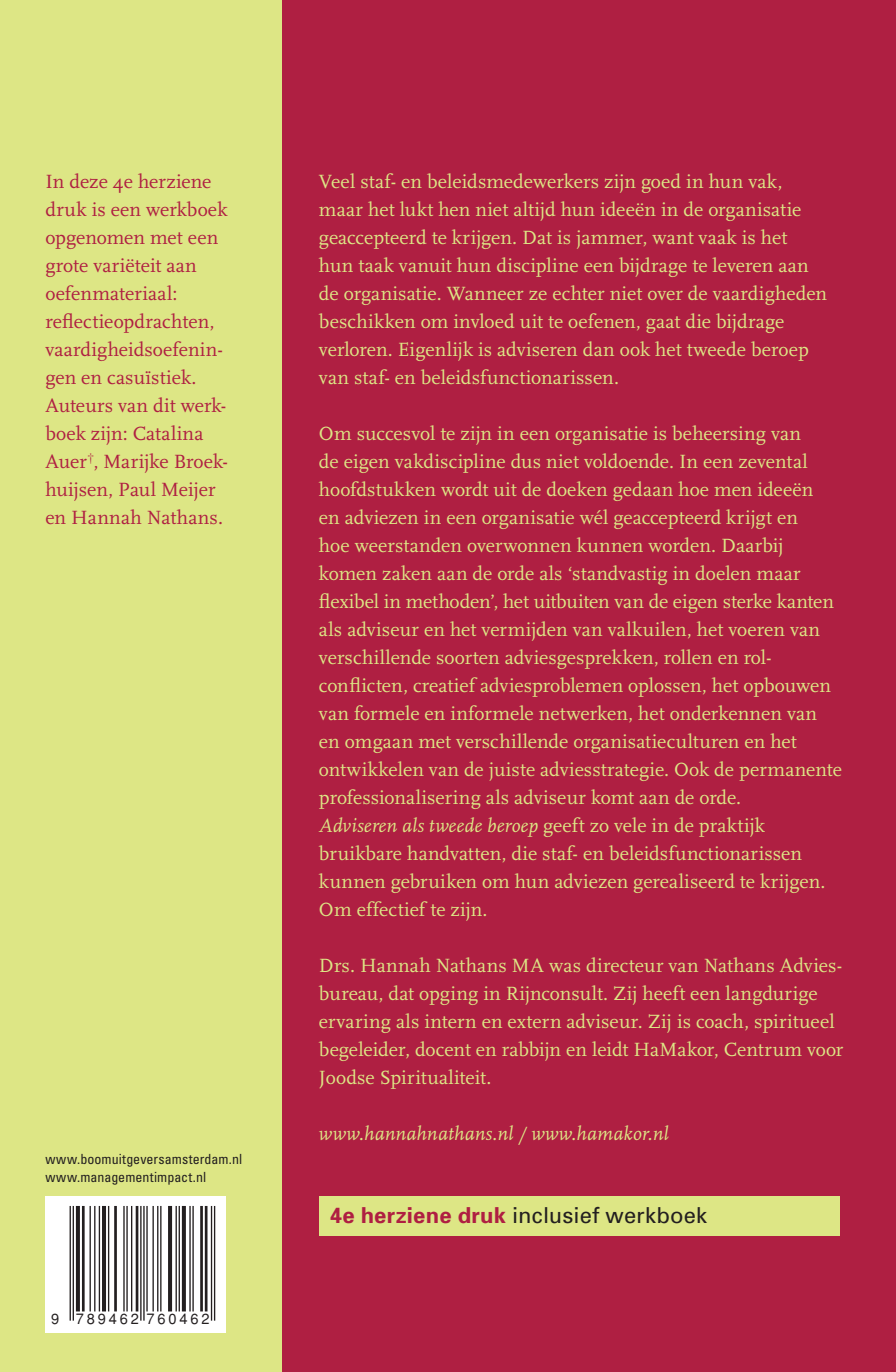
<style>
.page{position:relative;width:896px;height:1372px;background:#dde685}
.page>*{position:absolute;margin:0;border:0;box-sizing:border-box;transform-origin:0 0}
.t1{font:22px "Univers";letter-spacing:.01em;color:#231f20}
.t2{font:20px/28px "Scala";letter-spacing:.005em;color:#dde685}
.t3{font:20px/28px "Scala";letter-spacing:.005em;color:#af1f42}
.t4{font:italic 20px "Scala";letter-spacing:.01em;color:#dde685}
.t5{font:14.6px "Helvetica";letter-spacing:.195em;color:#231f20}
.t6{font:condensed 14px/18px "Univers";letter-spacing:.005em;color:#231f20}
.s1{font-style:italic}
.s2{font-weight:700;color:#af1f42}
</style>
<div class="page">
<div style="left:282px;top:0;width:614px;height:1372px;background:#af1f42"></div>
<div style="left:45px;top:1196px;width:181px;height:136px;background:#fff"></div>
<svg style="left:69px;top:1206px;width:147px;height:115px"></svg>
<hr style="left:73px;top:1206px;width:1px;height:115px;background:#231f20">
<hr style="left:70px;top:1206px;width:1px;height:115px;background:#231f20">
<svg style="left:76px;top:1206px;width:4px;height:105px"></svg>
<hr style="left:82px;top:1206px;width:3px;height:105px;background:#231f20">
<hr style="left:99px;top:1206px;width:1px;height:105px;background:#231f20">
<hr style="left:94px;top:1206px;width:1px;height:105px;background:#231f20">
<hr style="left:90px;top:1206px;width:1px;height:105px;background:#231f20">
<hr style="left:102px;top:1206px;width:4px;height:105px;background:#231f20">
<hr style="left:108px;top:1206px;width:1px;height:105px;background:#231f20">
<hr style="left:114px;top:1206px;width:3px;height:105px;background:#231f20">
<hr style="left:131px;top:1206px;width:1px;height:105px;background:#231f20">
<hr style="left:126px;top:1206px;width:2px;height:105px;background:#231f20">
<hr style="left:123px;top:1206px;width:2px;height:105px;background:#231f20">
<hr style="left:136px;top:1206px;width:2px;height:105px;background:#231f20">
<hr style="left:160px;top:1206px;width:1px;height:105px;background:#231f20">
<hr style="left:157px;top:1206px;width:1px;height:105px;background:#231f20">
<hr style="left:152px;top:1206px;width:2px;height:105px;background:#231f20">
<hr style="left:146px;top:1206px;width:2px;height:105px;background:#231f20">
<hr style="left:143px;top:1206px;width:2px;height:115px;background:#231f20">
<hr style="left:140px;top:1206px;width:2px;height:115px;background:#231f20">
<hr style="left:168px;top:1206px;width:4px;height:105px;background:#231f20">
<hr style="left:179px;top:1206px;width:1px;height:105px;background:#231f20">
<hr style="left:175px;top:1206px;width:2px;height:105px;background:#231f20">
<svg style="left:182px;top:1206px;width:4px;height:105px"></svg>
<hr style="left:192px;top:1206px;width:2px;height:105px;background:#231f20">
<hr style="left:189px;top:1206px;width:2px;height:105px;background:#231f20">
<hr style="left:205px;top:1206px;width:2px;height:105px;background:#231f20">
<hr style="left:200px;top:1206px;width:3px;height:105px;background:#231f20">
<hr style="left:214px;top:1206px;width:1px;height:115px;background:#231f20">
<hr style="left:211px;top:1206px;width:1px;height:115px;background:#231f20">
<div style="left:319px;top:1196px;width:520px;height:40px;background:#dde685"></div>
<p class="t3" style="left:45px;top:168px;width:184px">In deze 4e herziene druk is een werkboek opgenomen met een grote variëteit aan oefenmateriaal: reflectieopdrachten, vaardigheidsoefenin&shy;gen en casuïstiek.<br>Auteurs van dit werk&shy;boek zijn: Catalina<br>Auer<sup>†</sup>, Marijke Broek&shy;huijsen, Paul Meijer en Hannah Nathans.</p>
<p class="t6" style="left:45px;top:1150px;width:198px">www.boomuitgeversamsterdam.nl www.managementimpact.nl</p>
<p class="t5" style="left:51px;top:1310px;width:160px">9 789462 760462</p>
<p class="t2" style="left:319px;top:168px;width:510px">Veel staf- en beleidsmedewerkers zijn goed in hun vak, maar het lukt hen niet altijd hun ideeën in de organisatie geaccepteerd te krijgen. Dat is jammer, want vaak is het<br>hun taak vanuit hun discipline een bijdrage te leveren aan de organisatie. Wanneer ze echter niet over de vaardigheden beschikken om invloed uit te oefenen, gaat die bijdrage verloren. Eigenlijk is adviseren dan ook het tweede beroep van staf- en beleidsfunctionarissen.</p>
<p class="t2" style="left:319px;top:420px;width:525px">Om succesvol te zijn in een organisatie is beheersing van<br>de eigen vakdiscipline dus niet voldoende. In een zevental hoofdstukken wordt uit de doeken gedaan hoe men ideeën<br>en adviezen in een organisatie wél geaccepteerd krijgt en<br>hoe weerstanden overwonnen kunnen worden. Daarbij komen zaken aan de orde als ‘standvastig in doelen maar flexibel in methoden’, het uitbuiten van de eigen sterke kanten als adviseur en het vermijden van valkuilen, het voeren van verschillende soorten adviesgesprekken, rollen en rol&shy;conflicten, creatief adviesproblemen oplossen, het opbouwen van formele en informele netwerken, het onderkennen van en omgaan met verschillende organisatieculturen en het ontwikkelen van de juiste adviesstrategie. Ook de permanente professionalisering als adviseur komt aan de orde.<br><span class="s1">Adviseren als tweede beroep</span> geeft zo vele in de praktijk bruikbare handvatten, die staf- en beleidsfunctionarissen kunnen gebruiken om hun adviezen gerealiseerd te krijgen.<br>Om effectief te zijn.</p>
<p class="t2" style="left:319px;top:952px;width:526px">Drs. Hannah Nathans MA was directeur van Nathans Advies&shy;bureau, dat opging in Rijnconsult. Zij heeft een langdurige ervaring als intern en extern adviseur. Zij is coach, spiritueel begeleider, docent en rabbijn en leidt HaMakor, Centrum voor Joodse Spiritualiteit.</p>
<p class="t4" style="left:319px;top:1123px;width:351px">www.hannahnathans.nl / www.hamakor.nl</p>
<p class="t1" style="left:330px;top:1201px;width:379px"><span class="s2">4e herziene druk</span> inclusief werkboek</p>
</div>
